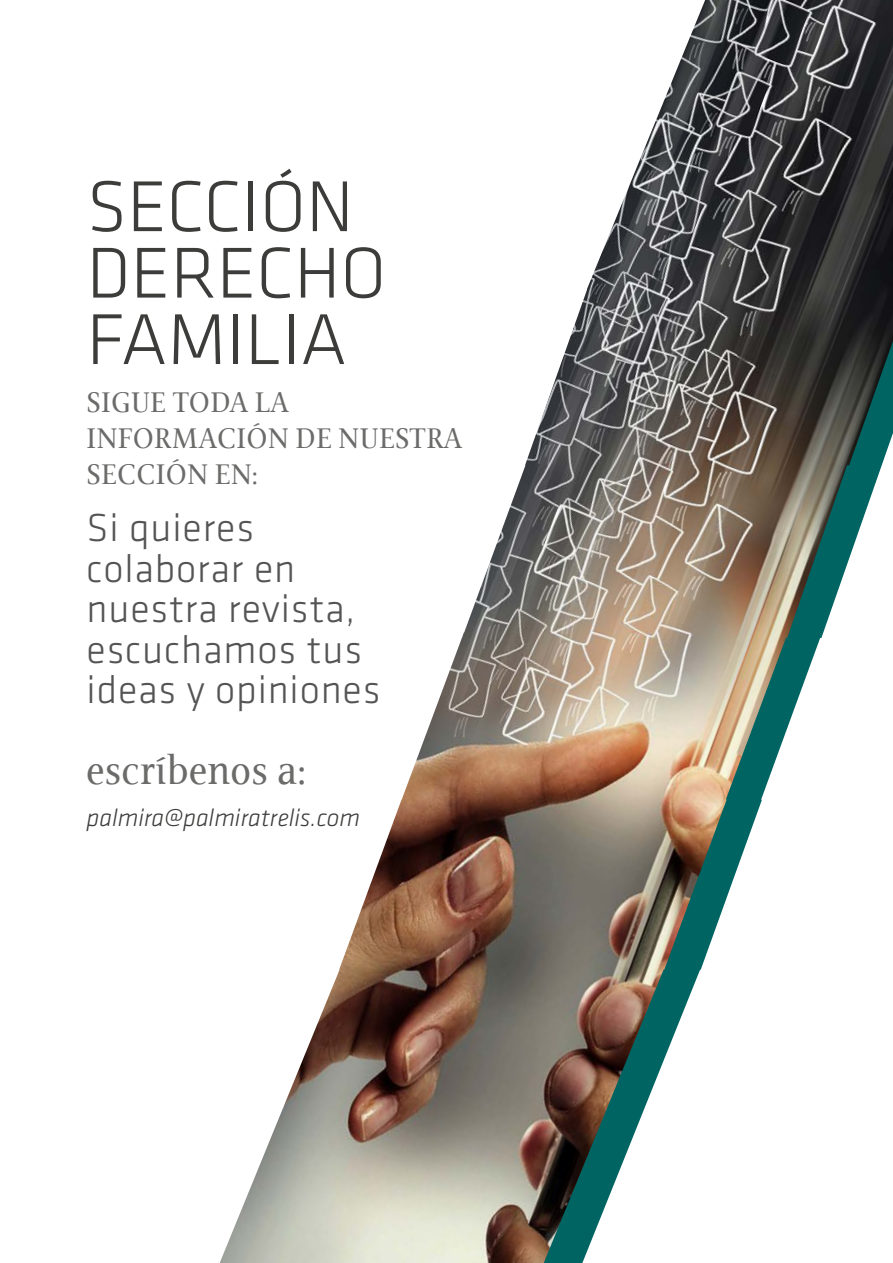
<style>
.page{position:relative;width:893px;height:1263px;background:#fff}
.page>*{position:absolute;margin:0;border:0;box-sizing:border-box;transform-origin:0 0}
.t1{font:300 74.55px/66.4px "Klavika";color:#3c3c3b}
.t2{font:41.25px "Veritas";letter-spacing:.02em;color:#6b6b6a}
.t3{font:300 40.5px/40.5px "Klavika";letter-spacing:.02em;color:#555454}
.t4{font:28.5px/36px "Veritas";letter-spacing:.035em;color:#6b6b6a}
.t5{font:italic 300 25.35px "Klavika";color:#3c3c3b}
</style>
<div class="page">
<img style="left:220px;top:0;width:673px;height:1263px">
<h1 class="t1" style="left:87px;top:175px;width:301px">SECCIÓN<br>DERECHO<br>FAMILIA</h1>
<p class="t4" style="left:87px;top:384px;width:377px">SIGUE TODA LA<br>INFORMACIÓN DE NUESTRA<br>SECCIÓN EN:</p>
<p class="t3" style="left:87px;top:508px;width:295px">Si quieres colaborar en nuestra revista, escuchamos tus ideas y opiniones</p>
<p class="t2" style="left:87px;top:746px;width:221px">escríbenos a:</p>
<p class="t5" style="left:87px;top:804px;width:275px">palmira@palmiratrelis.com</p>
</div>
